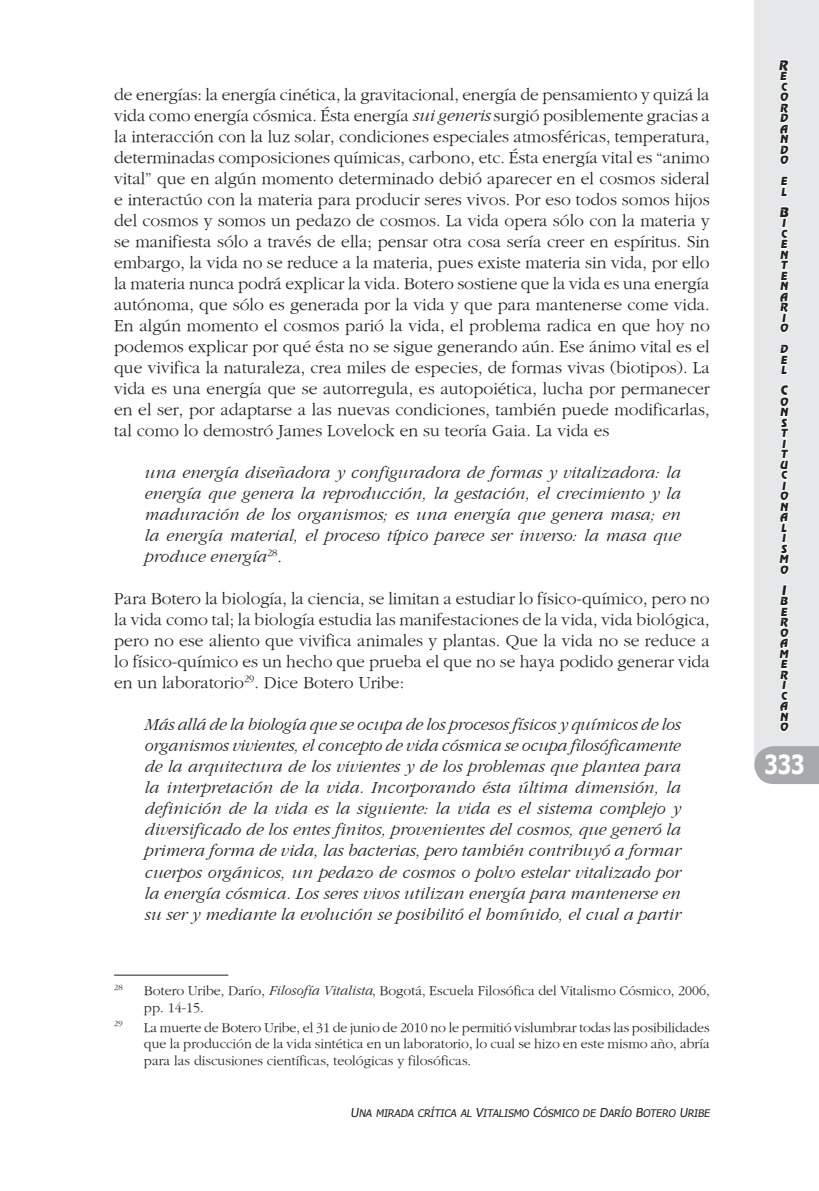
<style>
.page{position:relative;width:819px;height:1191px;background:#fff}
.page>*{position:absolute;margin:0;border:0;box-sizing:border-box;transform-origin:0 0}
.t1{font:700 26.25px "Tahoma";color:#fff;scale:.8 1}
.t2{font:17.5px/21px "Gourmand";color:#231f20;text-align:justify}
.t3{font:italic 17.5px/21px "Gourmand";color:#231f20;text-align:justify}
.t4{font:14px/16.8px "Gourmand";color:#231f20}
.t5{font:13.12px "Revue BT Regular SC850";color:#231f20}
.t6{font:11.2px/10.5px "Revue BT Regular SC850";color:#231f20}
.t7{font:10.33px "Tahoma SC850";color:#231f20}
.t8{font:8.4px "Gourmand";color:#231f20}
.s1{font-style:italic}
.s2{font-style:normal}
.s3{font-size:12.25px}
</style>
<div class="page">
<div style="left:754px;top:0;width:65px;height:769px;background:#e6e7e9"></div>
<svg style="left:754px;top:746px;width:65px;height:38px;background:#adaeb1"></svg>
<svg style="left:779px;top:59px;width:10px;height:106px"></svg>
<svg style="left:780px;top:176px;width:9px;height:21px"></svg>
<svg style="left:779px;top:206px;width:11px;height:169px"></svg>
<svg style="left:779px;top:384px;width:11px;height:191px"></svg>
<svg style="left:779px;top:584px;width:11px;height:148px"></svg>
<hr style="left:114px;top:974px;width:114px;height:1px;background:#231f20">
<p class="t2" style="left:114px;top:84px;width:597px">de energías: la energía cinética, la gravitacional, energía de pensamiento y quizá la vida como energía cósmica. Ésta energía <span class="s1">sui generis</span> surgió posiblemente gracias a la interacción con la luz solar, condiciones especiales atmosféricas, temperatura, determinadas composiciones químicas, carbono, etc. Ésta energía vital es “animo vital” que en algún momento determinado debió aparecer en el cosmos sideral e interactúo con la materia para producir seres vivos. Por eso todos somos hijos del cosmos y somos un pedazo de cosmos. La vida opera sólo con la materia y se manifiesta sólo a través de ella; pensar otra cosa sería creer en espíritus. Sin embargo, la vida no se reduce a la materia, pues existe materia sin vida, por ello la materia nunca podrá explicar la vida. Botero sostiene que la vida es una energía autónoma, que sólo es generada por la vida y que para mantenerse come vida.<br>En algún momento el cosmos parió la vida, el problema radica en que hoy no podemos explicar por qué ésta no se sigue generando aún. Ese ánimo vital es el que vivifica la naturaleza, crea miles de especies, de formas vivas (biotipos). La vida es una energía que se autorregula, es autopoiética, lucha por permanecer en el ser, por adaptarse a las nuevas condiciones, también puede modificarlas, tal como lo demostró James Lovelock en su teoría Gaia. La vida es</p>
<p class="t3" style="left:144px;top:462px;width:537px">una energía diseñadora y configuradora de formas y vitalizadora: la energía que genera la reproducción, la gestación, el crecimiento y la maduración de los organismos; es una energía que genera masa; en la energía material, el proceso típico parece ser inverso: la masa que produce energía<sup>28</sup><span class="s2">.</span></p>
<p class="t2" style="left:114px;top:588px;width:597px">Para Botero la biología, la ciencia, se limitan a estudiar lo físico-químico, pero no la vida como tal; la biología estudia las manifestaciones de la vida, vida biológica, pero no ese aliento que vivifica animales y plantas. Que la vida no se reduce a lo físico-químico es un hecho que prueba el que no se haya podido generar vida en un laboratorio<sup>29</sup>. Dice Botero Uribe:</p>
<p class="t3" style="left:144px;top:714px;width:537px">Más allá de la biología que se ocupa de los procesos físicos y químicos de los organismos vivientes, el concepto de vida cósmica se ocupa filosóficamente de la arquitectura de los vivientes y de los problemas que plantea para la interpretación de la vida. Incorporando ésta última dimensión, la definición de la vida es la siguiente: la vida es el sistema complejo y diversificado de los entes finitos, provenientes del cosmos, que generó la primera forma de vida, las bacterias, pero también contribuyó a formar cuerpos orgánicos, un pedazo de cosmos o polvo estelar vitalizado por la energía cósmica. Los seres vivos utilizan energía para mantenerse en su ser y mediante la evolución se posibilitó el homínido, el cual a partir</p>
<p class="t8" style="left:114px;top:983px;width:10px">28</p>
<p class="t4" style="left:144px;top:982px;width:567px">Botero Uribe, Darío, <span class="s1">Filosofía Vitalista</span>, Bogotá, Escuela Filosófica del Vitalismo Cósmico, 2006, pp. 14-15.</p>
<p class="t8" style="left:114px;top:1019px;width:10px">29</p>
<p class="t4" style="left:144px;top:1019px;width:567px;text-align:justify">La muerte de Botero Uribe, el 31 de junio de 2010 no le permitió vislumbrar todas las posibilidades que la producción de la vida sintética en un laboratorio, lo cual se hizo en este mismo año, abría para las discusiones científicas, teológicas y filosóficas.</p>
<p class="t7" style="left:350px;top:1105px;width:362px"><span class="s3">U</span> NA MI RADA CRÍTICA AL <span class="s3">V</span>ITALISM O <span class="s3">C</span>ÓSMICO DE <span class="s3">D</span>ARÍO <span class="s3">B</span>OTERO <span class="s3">U</span> RIBE</p>
<p class="t5" style="left:778px;top:57px;width:11px">R</p>
<p class="t6" style="left:779px;top:71px;width:12px">E<br>C<br>O<br>R<br>D<br>A<br>N<br>D<br>O</p>
<p class="t6" style="left:780px;top:176px;width:10px">E<br>L</p>
<p class="t5" style="left:779px;top:204px;width:13px">B</p>
<p class="t6" style="left:779px;top:218px;width:12px">I<br>C<br>E<br>N<br>T<br>E<br>N<br>A<br>R<br>I<br>O</p>
<p class="t6" style="left:779px;top:344px;width:11px;text-align:justify">D E L</p>
<p class="t5" style="left:780px;top:382px;width:9px">C</p>
<p class="t6" style="left:779px;top:396px;width:13px">O<br>N<br>S<br>T<br>I<br>T<br>U<br>C<br>I<br>O<br>N<br>A<br>L<br>I<br>S<br>M<br>O</p>
<p class="t5" style="left:781px;top:582px;width:6px">I</p>
<p class="t6" style="left:779px;top:596px;width:13px">B<br>E<br>R<br>O<br>A<br>M<br>E<br>R<br>I<br>C<br>A<br>N<br>O</p>
<h1 class="t1" style="left:764px;top:746px;width:52px">333</h1>
</div>
